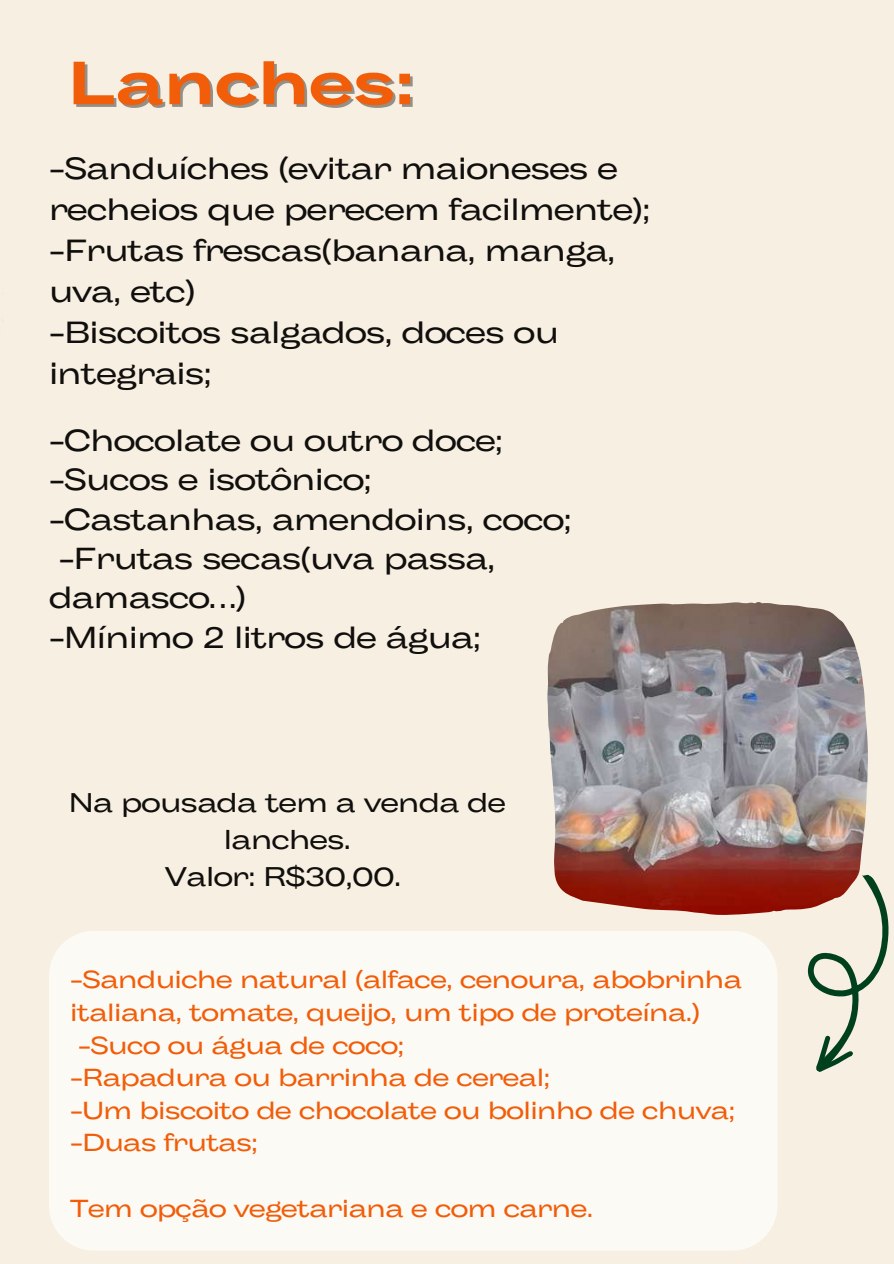
<style>
.page{position:relative;width:894px;height:1264px;background:#fff}
.page>*{position:absolute;margin:0;border:0;box-sizing:border-box;transform-origin:0 0}
.t1{font:700 60.75px "Body Grotesque Large";color:#f15d09}
.t2{font:30.6px/41px "Body Grotesque Large";letter-spacing:-.02em;color:#100f0d}
.t3{font:30.3px "Body Grotesque Large";letter-spacing:-.02em;color:#100f0d}
.t4{font:27px/37.2px "Body Grotesque Large";letter-spacing:-.02em;color:#100f0d;text-align:center}
.t5{font:24.6px "Body Grotesque Large";letter-spacing:-.02em;color:#f15d09}
</style>
<div class="page">
<div style="left:0;top:0;width:893px;height:1263px;background:#f7efe1"></div>
<img style="left:547px;top:602px;width:320px;height:312px">
<svg style="left:761px;top:871px;width:128px;height:132px"></svg>
<div style="left:49px;top:930px;width:728px;height:73px;background:#fcfaf5"></div>
<img style="left:49px;top:1003px;width:810px;height:248px">
<h1 class="t1" style="left:68px;top:48px;width:347px">Lanches:</h1>
<p class="t2" style="left:49px;top:151px;width:602px">-Sanduíches (evitar maioneses e recheios que perecem facilmente); -Frutas frescas(banana, manga, uva, etc)<br>-Biscoitos salgados, doces ou integrais;</p>
<p class="t3" style="left:49px;top:422px;width:455px">-Chocolate ou outro doce;</p>
<p class="t3" style="left:49px;top:462px;width:324px">-Sucos e isotônico;</p>
<p class="t3" style="left:49px;top:501px;width:524px">-Castanhas, amendoins, coco;</p>
<p class="t3" style="left:59px;top:541px;width:438px">-Frutas secas(uva passa,</p>
<p class="t3" style="left:49px;top:580px;width:199px">damasco…)</p>
<p class="t3" style="left:49px;top:619px;width:433px">-Mínimo 2 litros de água;</p>
<p class="t4" style="left:69px;top:785px;width:438px">Na pousada tem a venda de lanches.<br>Valor: R$30,00.</p>
<p class="t5" style="left:70px;top:965px;width:673px">-Sanduiche natural (alface, cenoura, abobrinha</p>
<p class="t5" style="left:70px;top:998px;width:631px">italiana, tomate, queijo, um tipo de proteína.)</p>
<p class="t5" style="left:78px;top:1030px;width:327px">-Suco ou água de coco;</p>
<p class="t5" style="left:70px;top:1063px;width:481px">-Rapadura ou barrinha de cereal;</p>
<p class="t5" style="left:70px;top:1095px;width:666px">-Um biscoito de chocolate ou bolinho de chuva;</p>
<p class="t5" style="left:70px;top:1128px;width:189px">-Duas frutas;</p>
<p class="t5" style="left:70px;top:1193px;width:524px">Tem opção vegetariana e com carne.</p>
</div>
